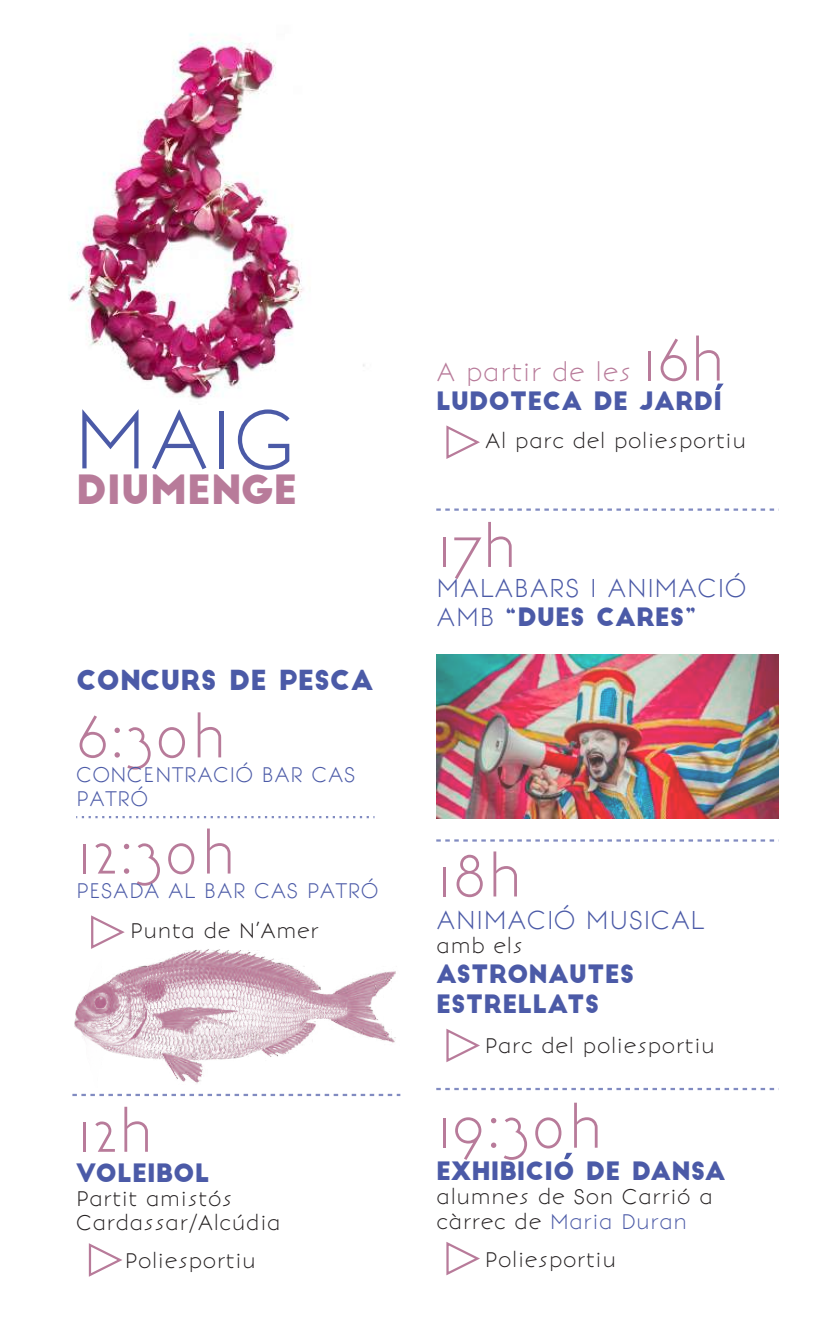
<style>
.page{position:relative;width:830px;height:1340px;background:#fff}
.page>*{position:absolute;margin:0;border:0;box-sizing:border-box;transform-origin:0 0}
.t1{font:300 78.75px "Bonveno CF";color:#4b5aa7}
.t2{font:300 56.25px "Bonveno CF";color:#b87b9a}
.t3{font:39.38px "Big John";color:#b87b9a}
.t4{font:27px "Big John";color:#4b5aa7}
.t5{font:24.75px/29.7px "Big John";color:#4b5aa7}
.t6{font:300 24.75px "Bonveno CF";color:#4b5aa7}
.t7{font:300 24.75px "Bonveno CF";color:#b87b9a}
.t8{font:300 20.25px/24.3px "Bonveno CF";color:#231f20}
.t9{font:300 20.25px/24.3px "Bonveno CF";color:#4b5aa7}
.s1{font-family:"Bonveno CF";font-weight:300}
.s2{color:#4b5aa7}
</style>
<div class="page">
<img style="left:68px;top:33px;width:711px;height:1127px">
<img style="left:73px;top:942px;width:326px;height:145px">
<svg style="left:76px;top:816px;width:298px;height:2px"></svg>
<svg style="left:436px;top:508px;width:342px;height:3px"></svg>
<svg style="left:436px;top:839px;width:342px;height:2px"></svg>
<svg style="left:72px;top:1093px;width:328px;height:3px"></svg>
<svg style="left:436px;top:1087px;width:342px;height:3px"></svg>
<svg style="left:445px;top:423px;width:35px;height:38px"></svg>
<svg style="left:445px;top:1026px;width:35px;height:38px"></svg>
<svg style="left:446px;top:1242px;width:34px;height:34px"></svg>
<svg style="left:90px;top:913px;width:35px;height:37px"></svg>
<svg style="left:88px;top:1243px;width:34px;height:34px"></svg>
<img style="left:436px;top:654px;width:342px;height:164px">
<svg style="left:715px;top:383px;width:8px;height:7px"></svg>
<svg style="left:563px;top:1152px;width:9px;height:7px"></svg>
<h1 class="t1" style="left:73px;top:387px;width:225px">MAIG</h1>
<h3 class="t3" style="left:76px;top:472px;width:222px">DIUMENGE</h3>
<h3 class="t4" style="left:76px;top:668px;width:299px">CONCURS DE PESCA</h3>
<h2 class="t2" style="left:76px;top:699px;width:153px">6:30h</h2>
<p class="t9" style="left:76px;top:762px;width:281px">CONCENTRACIÓ BAR CAS<br>PATRÓ</p>
<h2 class="t2" style="left:76px;top:815px;width:162px">12:30h</h2>
<p class="t9" style="left:76px;top:878px;width:304px">PESADA AL BAR CAS PATRÓ</p>
<p class="t8" style="left:130px;top:918px;width:190px">Punta de N’Amer</p>
<h2 class="t2" style="left:76px;top:1093px;width:80px">12h</h2>
<p class="t5" style="left:76px;top:1158px;width:135px">VOLEIBOL</p>
<p class="t8" style="left:76px;top:1186px;width:206px">Partit amistós<br>Cardassar/Alcúdia</p>
<p class="t8" style="left:125px;top:1248px;width:133px">Poliesportiu</p>
<h2 class="t2" style="left:640px;top:322px;width:87px">16h</h2>
<p class="t5" style="left:436px;top:387px;width:287px">LUDOTECA DE JARDI</p>
<p class="t8" style="left:484px;top:428px;width:263px">Al parc del poliesportiu</p>
<p class="t7" style="left:436px;top:355px;width:197px">A partir de les</p>
<h2 class="t2" style="left:436px;top:509px;width:84px">17h</h2>
<p class="t6" style="left:436px;top:571px;width:311px">MALABARS I ANIMACIÓ</p>
<p class="t5" style="left:436px;top:603px;width:262px"><span class="s1">AMB</span> “DUES CARES”</p>
<h2 class="t2" style="left:436px;top:838px;width:89px">18h</h2>
<p class="t6" style="left:436px;top:903px;width:270px">ANIMACIÓ MUSICAL</p>
<p class="t8" style="left:436px;top:933px;width:88px">amb els</p>
<p class="t5" style="left:436px;top:960px;width:200px">ASTRONAUTES<br>ESTRELLATS</p>
<p class="t8" style="left:484px;top:1033px;width:232px">Parc del poliesportiu</p>
<h2 class="t2" style="left:436px;top:1089px;width:169px">19:30h</h2>
<p class="t5" style="left:436px;top:1157px;width:291px">EXHIBICIO DE DANSA</p>
<p class="t8" style="left:436px;top:1184px;width:278px">alumnes de Son Carrió a càrrec de <span class="s2">Maria Duran</span></p>
<p class="t8" style="left:484px;top:1246px;width:133px">Poliesportiu</p>
</div>
